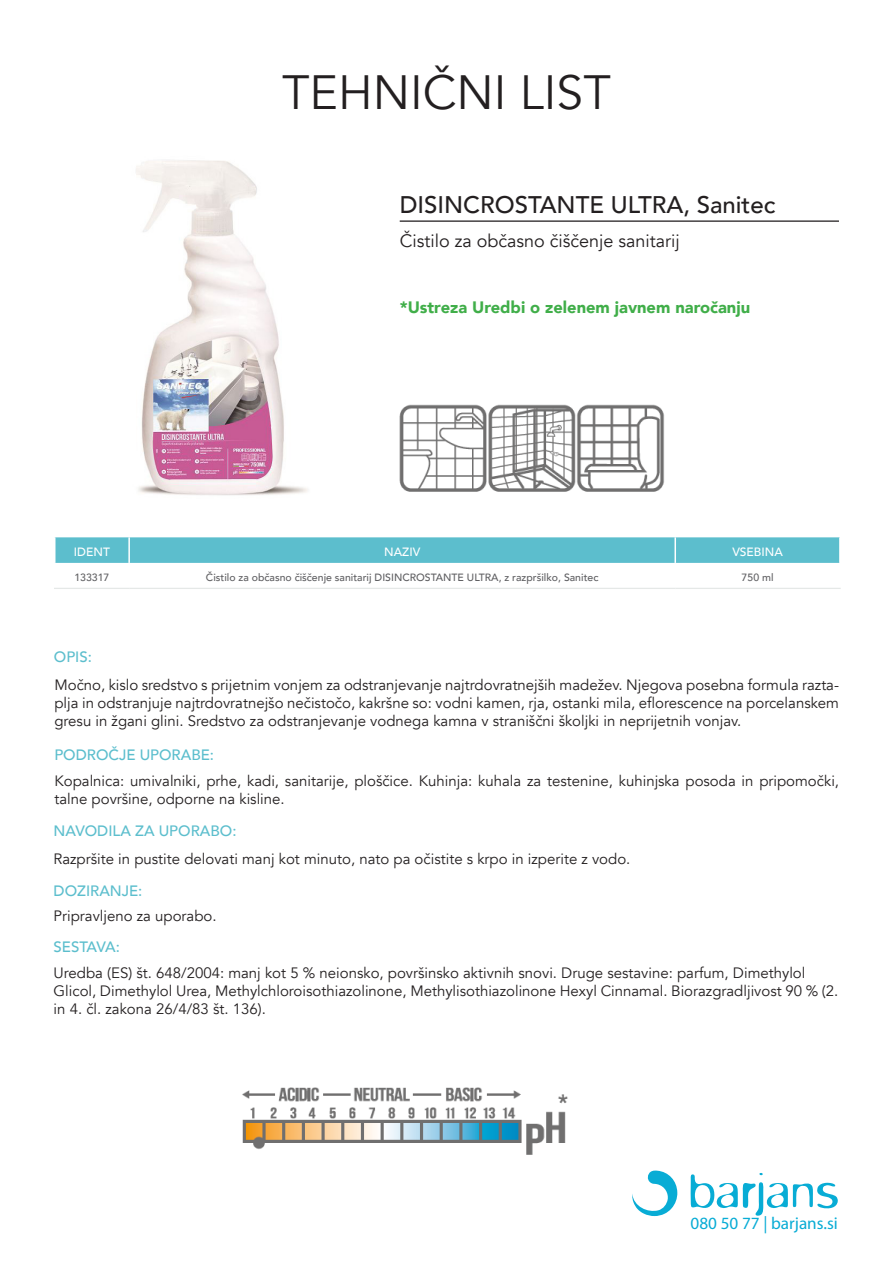
<style>
.page{position:relative;width:893px;height:1263px;background:#fff}
.page>*{position:absolute;margin:0;border:0;box-sizing:border-box;transform-origin:0 0}
.t1{font:48px "Avenir";color:#231f20}
.t2{font:500 24px "Avenir";color:#231f20}
.t3{font:18px "Avenir";color:#231f20}
.t4{font:17.25px "Myriad Pro";color:#08acd5}
.t5{font:900 16.5px "Avenir";color:#40ae49}
.t6{font:15px/18px "Avenir";color:#231f20}
.t7{font:500 15px "Avenir";color:#5cbecd}
.t8{font:500 15px "Avenir";letter-spacing:-.025em;color:#5cbecd}
.t9{font:500 12px "Avenir";color:#fff}
.t10{font:500 10.5px "Avenir";color:#5f5f62}
</style>
<div class="page">
<hr style="left:400px;top:220px;width:439px;height:2px;background:#231f20">
<svg style="left:55px;top:537px;width:785px;height:26px;background:#60bfce"></svg>
<hr style="left:54px;top:588px;width:75px;height:1px;background:#e5e8e7">
<hr style="left:129px;top:588px;width:546px;height:1px;background:#e5e8e7">
<hr style="left:675px;top:588px;width:166px;height:1px;background:#e5e8e7">
<svg style="left:632px;top:1170px;width:45px;height:46px"></svg>
<svg style="left:690px;top:1173px;width:148px;height:43px"></svg>
<img style="left:136px;top:160px;width:172px;height:335px">
<img style="left:399px;top:404px;width:266px;height:88px">
<img style="left:242px;top:1087px;width:326px;height:68px">
<p class="t1" style="left:282px;top:64px;width:330px">TEHNIČNI LIST</p>
<p class="t2" style="left:400px;top:184px;width:377px">DISINCROSTANTE ULTRA, Sanitec</p>
<p class="t3" style="left:400px;top:230px;width:281px">Čistilo za občasno čiščenje sanitarij</p>
<p class="t5" style="left:400px;top:293px;width:352px">*Ustreza Uredbi o zelenem javnem naročanju</p>
<p class="t9" style="left:74px;top:541px;width:37px">IDENT</p>
<p class="t9" style="left:384px;top:541px;width:38px">NAZIV</p>
<p class="t9" style="left:732px;top:541px;width:52px">VSEBINA</p>
<p class="t10" style="left:74px;top:568px;width:37px">133317</p>
<p class="t10" style="left:206px;top:568px;width:394px">Čistilo za občasno čiščenje sanitarij DISINCROSTANTE ULTRA, z razpršilko, Sanitec</p>
<p class="t10" style="left:742px;top:568px;width:33px">750 ml</p>
<p class="t7" style="left:54px;top:644px;width:40px">OPIS:</p>
<p class="t6" style="left:54px;top:676px;width:786px;text-align:justify">Močno, kislo sredstvo s prijetnim vonjem za odstranjevanje najtrdovratnejših madežev. Njegova posebna formula razta&shy;plja in odstranjuje najtrdovratnejšo nečistočo, kakršne so: vodni kamen, rja, ostanki mila, eflorescence na porcelanskem gresu in žgani glini. Sredstvo za odstranjevanje vodnega kamna v straniščni školjki in neprijetnih vonjav.</p>
<p class="t7" style="left:54px;top:741px;width:161px">PODROČJE UPORABE:</p>
<p class="t6" style="left:54px;top:772px;width:786px">Kopalnica: umivalniki, prhe, kadi, sanitarije, ploščice. Kuhinja: kuhala za testenine, kuhinjska posoda in pripomočki, talne površine, odporne na kisline.</p>
<p class="t7" style="left:54px;top:818px;width:184px">NAVODILA ZA UPORABO:</p>
<p class="t6" style="left:54px;top:850px;width:578px">Razpršite in pustite delovati manj kot minuto, nato pa očistite s krpo in izperite z vodo.</p>
<p class="t7" style="left:54px;top:877px;width:90px">DOZIRANJE:</p>
<p class="t6" style="left:54px;top:907px;width:165px">Pripravljeno za uporabo.</p>
<p class="t8" style="left:54px;top:934px;width:68px">SESTAVA:</p>
<p class="t6" style="left:54px;top:964px;width:753px">Uredba (ES) št. 648/2004: manj kot 5 % neionsko, površinsko aktivnih snovi. Druge sestavine: parfum, Dimethylol</p>
<p class="t6" style="left:54px;top:982px;width:786px">Glicol, Dimethylol Urea, Methylchloroisothiazolinone, Methylisothiazolinone Hexyl Cinnamal. Biorazgradljivost 90 % (2. in 4. čl. zakona 26/4/83 št. 136).</p>
<p class="t4" style="left:691px;top:1213px;width:149px">080 50 77 | barjans.si</p>
</div>
